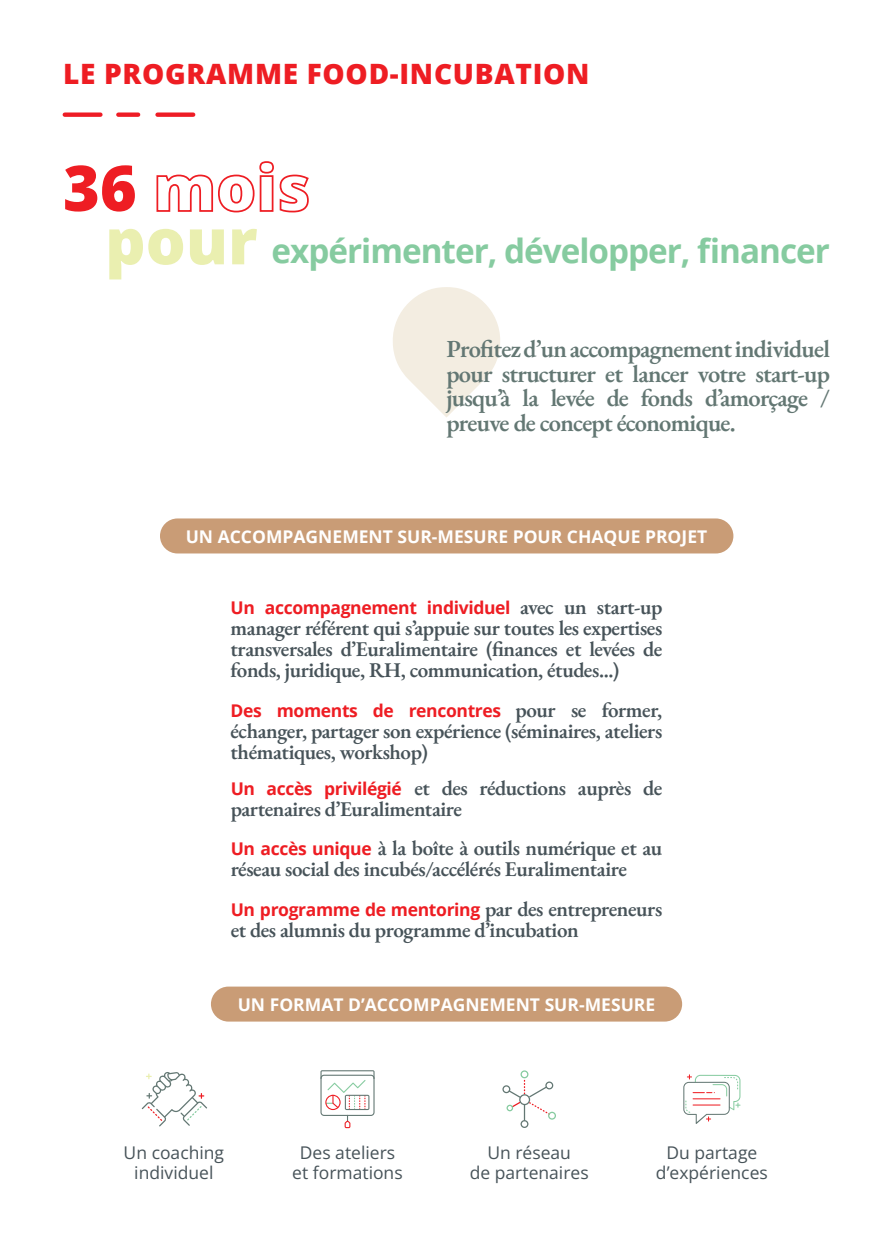
<style>
.page{position:relative;width:893px;height:1241px;background:#fff}
.page>*{position:absolute;margin:0;border:0;box-sizing:border-box;transform-origin:0 0}
.t1{font:800 63px "Open Sans";color:#ee1d23}
.t2{font:800 63px "Open Sans";color:#eaefb0}
.t3{font:700 33.25px "Open Sans";letter-spacing:-.03em;color:#86cba0}
.t4{font:800 28px "Open Sans";letter-spacing:.025em;color:#ee1d23}
.t5{font:600 24.5px/24.5px "EB Garamond";letter-spacing:-.03em;color:#637773;text-align:justify}
.t6{font:600 21px/21px "EB Garamond";letter-spacing:-.02em;color:#475359}
.t7{font:700 17.5px "Open Sans";letter-spacing:-.02em;color:#ee1d23}
.t8{font:17.5px/19.2px "Open Sans";color:#475359;text-align:center}
.t9{font:700 17.5px "Open Sans";color:#fff}
.s1{font-family:"EB Garamond";font-weight:600;font-size:21px;color:#475359}
.s2{font-family:"Open Sans";font-weight:700;font-size:17.5px;color:#ee1d23}
</style>
<div class="page">
<svg style="left:393px;top:287px;width:107px;height:130px"></svg>
<div style="left:160px;top:518px;width:573px;height:35px;background:#c99c76;border-radius:17px"></div>
<svg style="left:142px;top:1072px;width:65px;height:54px"></svg>
<div style="left:211px;top:986px;width:471px;height:35px;background:#c99c76;border-radius:17px"></div>
<svg style="left:320px;top:1070px;width:55px;height:57px"></svg>
<svg style="left:502px;top:1070px;width:54px;height:57px"></svg>
<svg style="left:683px;top:1074px;width:57px;height:49px"></svg>
<div style="left:65px;top:112px;width:35px;height:5px;background:#ee1c25"></div>
<div style="left:118px;top:112px;width:20px;height:5px;background:#ee1c25"></div>
<div style="left:158px;top:112px;width:35px;height:5px;background:#ee1c25"></div>
<h3 class="t4" style="left:63px;top:53px;width:528px">LE PROGRAMME FOOD-INCUBATION</h3>
<h1 class="t1" style="left:63px;top:140px;width:249px">36 mois</h1>
<h1 class="t2" style="left:105px;top:193px;width:154px">pour</h1>
<h2 class="t3" style="left:272px;top:227px;width:560px">expérimenter, développer, financer</h2>
<p class="t5" style="left:446px;top:337px;width:385px">Profitez d’un accompagnement individuel pour structurer et lancer votre start-up jusqu’à la levée de fonds d’amorçage / preuve de concept économique.</p>
<p class="t9" style="left:186px;top:524px;width:523px">UN ACCOMPAGNEMENT SUR-MESURE POUR CHAQUE PROJET</p>
<p class="t7" style="left:231px;top:595px;width:433px">Un accompagnement individuel <span class="s1">avec un start-up</span></p>
<p class="t6" style="left:231px;top:618px;width:433px;text-align:justify">manager référent qui s’appuie sur toutes les expertises transversales d’Euralimentaire (finances et levées de fonds, juridique, RH, communication, études...)</p>
<p class="t7" style="left:231px;top:697px;width:433px">Des moments de rencontres <span class="s1">pour se former,</span></p>
<p class="t6" style="left:231px;top:720px;width:433px">échanger, partager son expérience (séminaires, ateliers thématiques, workshop)</p>
<p class="t6" style="left:231px;top:777px;width:433px"><span class="s2">Un accès privilégié</span> et des réductions auprès de partenaires d’Euralimentaire</p>
<p class="t6" style="left:231px;top:837px;width:433px"><span class="s2">Un accès unique</span> à la boîte à outils numérique et au réseau social des incubés/accélérés Euralimentaire</p>
<p class="t7" style="left:231px;top:897px;width:433px">Un programme de mentoring <span class="s1">par des entrepreneurs</span></p>
<p class="t6" style="left:231px;top:919px;width:349px">et des alumnis du programme d’incubation</p>
<p class="t9" style="left:238px;top:991px;width:419px">UN FORMAT D’ACCOMPAGNEMENT SUR-MESURE</p>
<p class="t8" style="left:124px;top:1142px;width:102px">Un coaching individuel</p>
<p class="t8" style="left:292px;top:1142px;width:112px">Des ateliers et formations</p>
<p class="t8" style="left:470px;top:1142px;width:120px">Un réseau<br>de partenaires</p>
<p class="t8" style="left:656px;top:1142px;width:113px">Du partage d’expériences</p>
</div>
